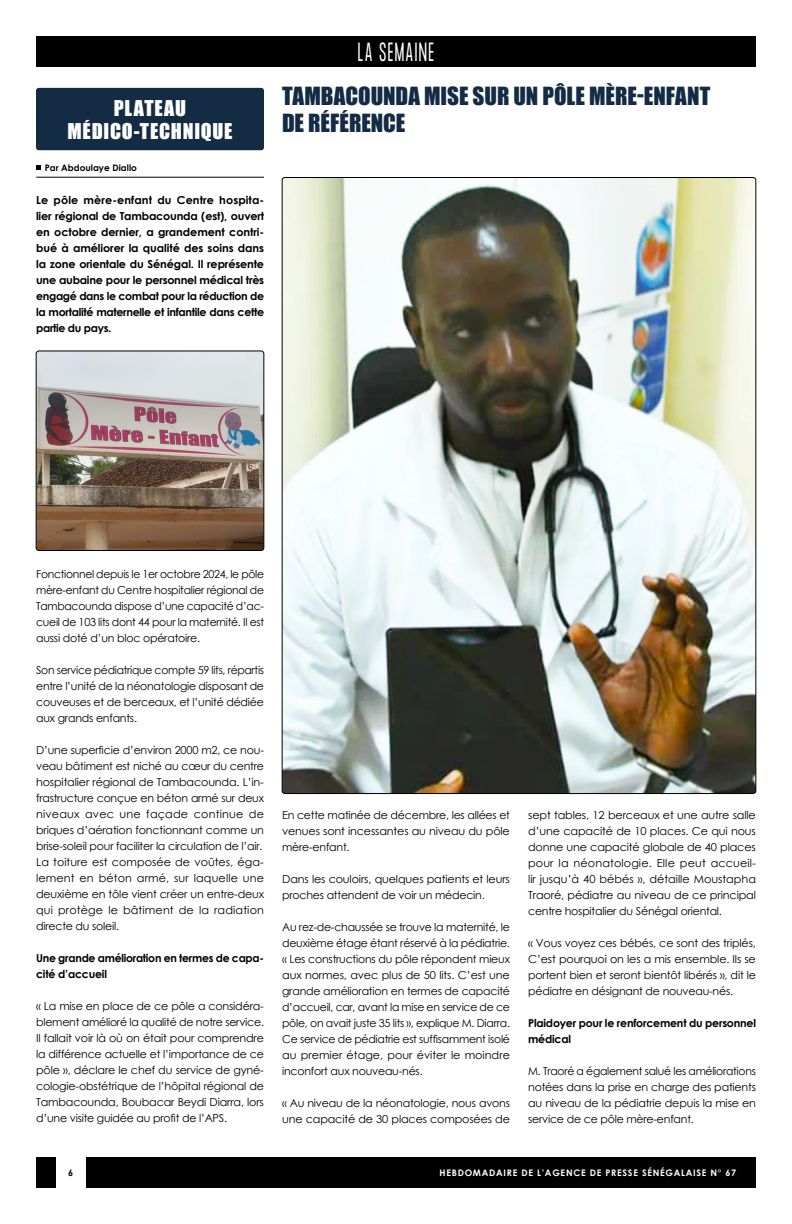
<style>
.page{position:relative;width:792px;height:1224px;background:#fff}
.page>*{position:absolute;margin:0;border:0;box-sizing:border-box;transform-origin:0 0}
.t1{font:23px/27px "Impact";color:#142b44}
.t2{font:300 23px "Formula Condensed";letter-spacing:.075em;color:#fff;scale:.8 1}
.t3{font:20px/23px "Impact";letter-spacing:.04em;color:#fff;text-align:center}
.t4{font:11px/16px "Century Gothic";letter-spacing:-.02em;color:#000;text-align:justify}
.t5{font:700 11px/16px "Century Gothic";letter-spacing:-.025em;color:#000}
.t6{font:700 9px "Century Gothic";letter-spacing:.08em;color:#fff}
.t7{font:700 9px "Century Gothic";color:#000}
</style>
<div class="page">
<div style="left:36px;top:36px;width:720px;height:31px;background:#000"></div>
<img style="left:282px;top:179px;width:474px;height:615px">
<img style="left:36px;top:351px;width:228px;height:200px">
<div style="left:36px;top:351px;width:228px;height:200px;border:1px solid #000;border-radius:3px"></div>
<div style="left:36px;top:1157px;width:720px;height:31px;background:#000"></div>
<div style="left:56px;top:1155px;width:30px;height:35px;background:#fff"></div>
<hr style="left:36px;top:177px;width:228px;height:1px;background:#000">
<svg style="left:36px;top:165px;width:5px;height:5px"></svg>
<div style="left:36px;top:88px;width:228px;height:62px;background:#142b44;border-radius:3px"></div>
<h2 class="t3" style="left:68px;top:97px;width:166px">PLATEAU<br>MÉDICO-TECHNIQUE</h2>
<p class="t7" style="left:45px;top:161px;width:94px">Par Abdoulaye Diallo</p>
<p class="t5" style="left:36px;top:191px;width:230px;text-align:justify">Le pôle mère-enfant du Centre hospita&shy;lier régional de Tambacounda (est), ouvert en octobre dernier, a grandement contri&shy;bué à améliorer la qualité des soins dans la zone orientale du Sénégal. Il représente une aubaine pour le personnel médical très engagé dans le combat pour la réduction de la mortalité maternelle et infantile dans cette partie du pays.</p>
<h1 class="t2" style="left:358px;top:38px;width:97px">LA SEMAINE</h1>
<h1 class="t1" style="left:282px;top:82px;width:430px">TAMBACOUNDA MISE SUR UN PÔLE MÈRE-ENFANT<br>DE RÉFÉRENCE</h1>
<p class="t4" style="left:36px;top:566px;width:229px">Fonctionnel depuis le 1er octobre 2024, le pôle mère-enfant du Centre hospitalier régional de Tambacounda dispose d’une capacité d’ac&shy;cueil de 103 lits dont 44 pour la maternité. Il est aussi doté d’un bloc opératoire.</p>
<p class="t4" style="left:36px;top:662px;width:229px">Son service pédiatrique compte 59 lits, répartis entre l’unité de la néonatologie disposant de couveuses et de berceaux, et l’unité dédiée aux grands enfants.</p>
<p class="t4" style="left:36px;top:742px;width:229px;text-align:left">D’une superficie d’environ 2000 m2, ce nou&shy;veau bâtiment est niché au cœur du centre hospitalier régional de Tambacounda. L’in&shy;frastructure conçue en béton armé sur deux niveaux avec une façade continue de briques d’aération fonctionnant comme un brise-soleil pour faciliter la circulation de l’air.<br>La toiture est composée de voûtes, éga&shy;lement en béton armé, sur laquelle une deuxième en tôle vient créer un entre-deux qui protège le bâtiment de la radiation directe du soleil.</p>
<p class="t5" style="left:36px;top:949px;width:229px">Une grande amélioration en termes de capa&shy;cité d’accueil</p>
<p class="t4" style="left:36px;top:998px;width:229px">« La mise en place de ce pôle a considéra&shy;blement amélioré la qualité de notre service.<br>Il fallait voir là où on était pour comprendre la différence actuelle et l’importance de ce pôle », déclare le chef du service de gyné&shy;cologie-obstétrique de l’hôpital régional de Tambacounda, Boubacar Beydi Diarra, lors d’une visite guidée au profit de l’APS.</p>
<p class="t7" style="left:68px;top:1166px;width:7px">6</p>
<p class="t4" style="left:282px;top:807px;width:229px">En cette matinée de décembre, les allées et venues sont incessantes au niveau du pôle mère-enfant.</p>
<p class="t4" style="left:282px;top:871px;width:229px">Dans les couloirs, quelques patients et leurs proches attendent de voir un médecin.</p>
<p class="t4" style="left:282px;top:919px;width:229px">Au rez-de-chaussée se trouve la maternité, le deuxième étage étant réservé à la pédiatrie. « Les constructions du pôle répondent mieux aux normes, avec plus de 50 lits. C’est une grande amélioration en termes de capacité d’accueil, car, avant la mise en service de ce pôle, on avait juste 35 lits », explique M. Diarra.<br>Ce service de pédiatrie est suffisamment isolé au premier étage, pour éviter le moindre inconfort aux nouveau-nés.</p>
<p class="t4" style="left:282px;top:1095px;width:229px">« Au niveau de la néonatologie, nous avons une capacité de 30 places composées de</p>
<p class="t4" style="left:528px;top:807px;width:229px">sept tables, 12 berceaux et une autre salle d’une capacité de 10 places. Ce qui nous donne une capacité globale de 40 places pour la néonatologie. Elle peut accueil&shy;lir jusqu’à 40 bébés », détaille Moustapha Traoré, pédiatre au niveau de ce principal centre hospitalier du Sénégal oriental.</p>
<p class="t4" style="left:528px;top:935px;width:229px">« Vous voyez ces bébés, ce sont des triplés, C’est pourquoi on les a mis ensemble. Ils se portent bien et seront bientôt libérés », dit le pédiatre en désignant de nouveau-nés.</p>
<p class="t5" style="left:528px;top:1014px;width:229px">Plaidoyer pour le renforcement du personnel médical</p>
<p class="t4" style="left:528px;top:1063px;width:229px">M. Traoré a également salué les améliorations notées dans la prise en charge des patients au niveau de la pédiatrie depuis la mise en service de ce pôle mère-enfant.</p>
<p class="t6" style="left:440px;top:1166px;width:298px">HEBDOMADAIRE DE L’AGENCE DE PRESSE SÉNÉGALAISE N° 67</p>
</div>
